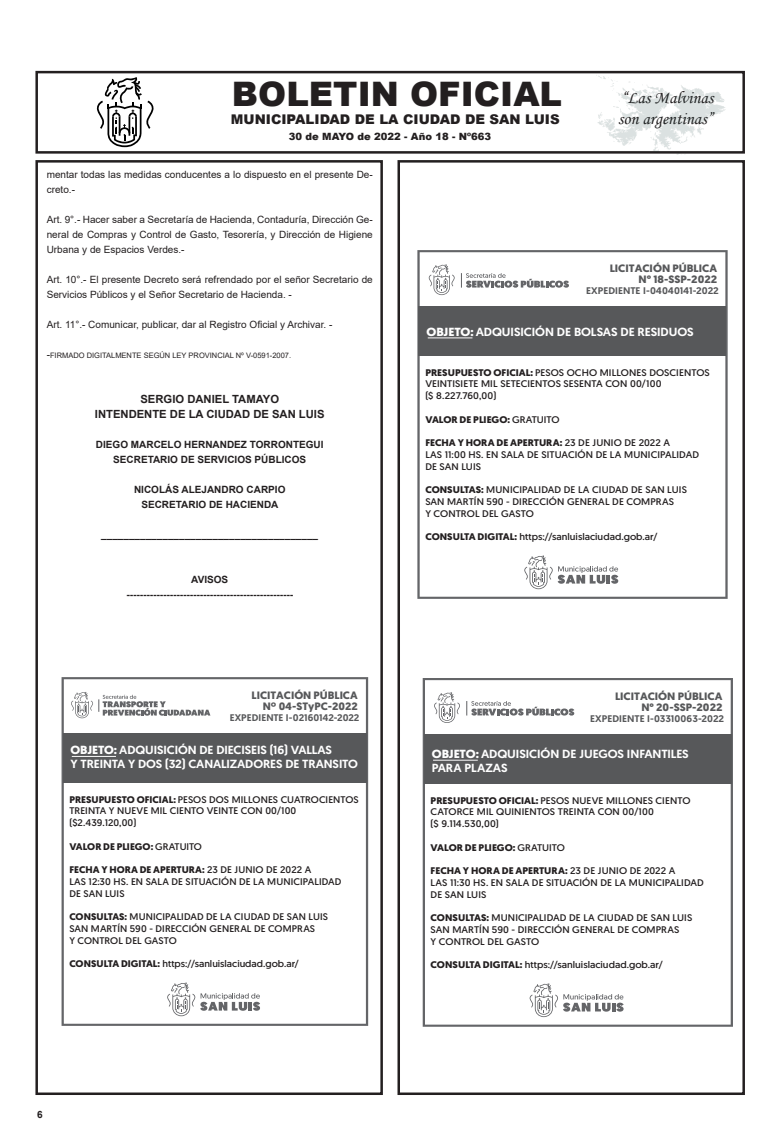
<style>
.page{position:relative;width:780px;height:1134px;background:#fff}
.page>*{position:absolute;margin:0;border:0;box-sizing:border-box;transform-origin:0 0}
.t1{font:900 33.75px "Arial";color:#231f20}
.t2{font:17.5px/21px "Monotype Corsiva";color:#231f20}
.t3{font:900 13.38px "Arial";color:#231f20}
.t4{font:500 11.75px/13.9px "Geomanist";letter-spacing:-.005em;color:#fff;scale:1.07 1}
.t5{font:500 11.75px/13.9px "Geomanist";letter-spacing:-.005em;color:#fff;scale:1.05 1}
.t6{font:700 11.25px "Arial";color:#231f20}
.t7{font:700 10.75px/10.8px "Geomanist";color:#57585a;text-align:right;scale:1.07 1}
.t8{font:700 10.75px/10.8px "Geomanist";color:#57585a;text-align:right;scale:1.05 1}
.t9{font:10px/15px "Arial";color:#231f20}
.t10{font:700 10px "Arial";color:#231f20}
.t11{font:900 10px "Arial";color:#231f20}
.t12{font:9.62px/11.8px "Geomanist";letter-spacing:.005em;color:#231f20;scale:1.07 1}
.t13{font:9.62px/11.8px "Geomanist";letter-spacing:.005em;color:#231f20;scale:1.05 1}
.t14{font:500 9.62px "Geomanist";color:#57585a;scale:1.07 1}
.t15{font:700 9.62px "Geomanist";letter-spacing:-.005em;color:#231f20;scale:1.07 1}
.t16{font:500 9.62px "Geomanist";color:#57585a;scale:1.05 1}
.t17{font:700 9.62px "Geomanist";letter-spacing:-.005em;color:#231f20;scale:1.05 1}
.t18{font:7.5px "Arial";color:#231f20}
.s1{font-size:10px}
.s2{font-weight:700}
.s3{font-weight:400}
</style>
<div class="page">
<div style="left:35px;top:71px;width:710px;height:83px;border:2px solid #231f20"></div>
<div style="left:35px;top:160px;width:348px;height:935px;border:2px solid #231f20"></div>
<div style="left:397px;top:160px;width:348px;height:935px;border:2px solid #231f20"></div>
<svg style="left:96px;top:77px;width:58px;height:70px"></svg>
<img style="left:573px;top:70px;width:170px;height:85px">
<svg style="left:62px;top:677px;width:306px;height:349px"></svg>
<div style="left:63px;top:734px;width:303px;height:49px;background:#57585a"></div>
<hr style="left:72px;top:756px;width:44px;height:1px;background:#fff">
<svg style="left:167px;top:982px;width:93px;height:34px"></svg>
<svg style="left:417px;top:250px;width:310px;height:349px"></svg>
<div style="left:418px;top:307px;width:307px;height:49px;background:#57585a"></div>
<hr style="left:428px;top:338px;width:44px;height:1px;background:#fff">
<svg style="left:524px;top:555px;width:94px;height:34px"></svg>
<svg style="left:428px;top:264px;width:27px;height:31px"></svg>
<svg style="left:461px;top:273px;width:108px;height:15px"></svg>
<svg style="left:422px;top:678px;width:311px;height:349px"></svg>
<div style="left:424px;top:734px;width:307px;height:50px;background:#57585a"></div>
<hr style="left:433px;top:760px;width:44px;height:1px;background:#fff">
<svg style="left:529px;top:983px;width:94px;height:34px"></svg>
<svg style="left:434px;top:692px;width:26px;height:31px"></svg>
<svg style="left:466px;top:701px;width:108px;height:14px"></svg>
<h1 class="t1" style="left:232px;top:69px;width:332px">BOLETIN OFICIAL</h1>
<h3 class="t3" style="left:231px;top:110px;width:330px">MUNICIPALIDAD DE LA CIUDAD DE SAN LUIS</h3>
<p class="t11" style="left:289px;top:129px;width:204px">30 de MAYO de 2022 - Año 18 - Nº663</p>
<h2 class="t2" style="left:618px;top:87px;width:97px">“Las Malvinas son argentinas”</h2>
<p class="t9" style="left:47px;top:167px;width:327px">mentar todas las medidas conducentes a lo dispuesto en el presente De&shy;creto.-</p>
<p class="t9" style="left:47px;top:212px;width:327px;text-align:justify">Art. 9°.- Hacer saber a Secretaría de Hacienda, Contaduría, Dirección Ge&shy;neral de Compras y Control de Gasto, Tesorería, y Dirección de Higiene Urbana y de Espacios Verdes.-</p>
<p class="t9" style="left:47px;top:272px;width:327px">Art. 10°.- El presente Decreto será refrendado por el señor Secretario de<br>Servicios Públicos y el Señor Secretario de Hacienda. -</p>
<p class="t9" style="left:47px;top:317px;width:287px">Art. 11°.- Comunicar, publicar, dar al Registro Oficial y Archivar. -</p>
<p class="t18" style="left:47px;top:350px;width:246px"><span class="s1">-</span>FIRMADO DIGITALMENTE SEGÚN LEY PROVINCIAL Nº V-0591-2007.</p>
<p class="t6" style="left:140px;top:391px;width:140px">SERGIO DANIEL TAMAYO</p>
<p class="t6" style="left:95px;top:406px;width:231px">INTENDENTE DE LA CIUDAD DE SAN LUIS</p>
<p class="t10" style="left:96px;top:438px;width:229px">DIEGO MARCELO HERNANDEZ TORRONTEGUI</p>
<p class="t10" style="left:113px;top:453px;width:194px">SECRETARIO DE SERVICIOS PÚBLICOS</p>
<p class="t10" style="left:134px;top:483px;width:153px">NICOLÁS ALEJANDRO CARPIO</p>
<p class="t10" style="left:141px;top:498px;width:139px">SECRETARIO DE HACIENDA</p>
<p class="t10" style="left:101px;top:528px;width:218px">_______________________________________</p>
<p class="t10" style="left:191px;top:573px;width:39px">AVISOS</p>
<p class="t10" style="left:126px;top:588px;width:168px">--------------------------------------------------</p>
<p class="t8" style="left:251px;top:690px;width:103px">LICITACIÓN PÚBLICA<br>Nº 04-STyPC-2022</p>
<p class="t16" style="left:230px;top:711px;width:125px">EXPEDIENTE I-02160142-2022</p>
<p class="t5" style="left:70px;top:743px;width:275px"><span class="s2">OBJETO:</span> ADQUISICIÓN DE DIECISEIS (16) VALLAS<br>Y TREINTA Y DOS (32) CANALIZADORES DE TRANSITO</p>
<p class="t13" style="left:69px;top:793px;width:277px"><span class="s2">PRESUPUESTO OFICIAL:</span> PESOS DOS MILLONES CUATROCIENTOS<br>TREINTA Y NUEVE MIL CIENTO VEINTE CON 00/100 ($2.439.120,00)</p>
<p class="t17" style="left:69px;top:840px;width:128px">VALOR DE PLIEGO: <span class="s3">GRATUITO</span></p>
<p class="t13" style="left:69px;top:864px;width:260px"><span class="s2">FECHA Y HORA DE APERTURA:</span> 23 DE JUNIO DE 2022 A<br>LAS 12:30 HS. EN SALA DE SITUACIÓN DE LA MUNICIPALIDAD<br>DE SAN LUIS</p>
<p class="t13" style="left:69px;top:911px;width:248px"><span class="s2">CONSULTAS:</span> MUNICIPALIDAD DE LA CIUDAD DE SAN LUIS<br>SAN MARTÍN 590 - DIRECCIÓN GENERAL DE COMPRAS<br>Y CONTROL DEL GASTO</p>
<p class="t13" style="left:69px;top:958px;width:220px"><span class="s2">CONSULTA DIGITAL:</span> https://sanluislaciudad.gob.ar/</p>
<p class="t7" style="left:609px;top:263px;width:102px">LICITACIÓN PÚBLICA<br>N° 18-SSP-2022</p>
<p class="t14" style="left:586px;top:284px;width:125px">EXPEDIENTE I-04040141-2022</p>
<p class="t4" style="left:426px;top:325px;width:251px"><span class="s2">OBJETO:</span> ADQUISICIÓN DE BOLSAS DE RESIDUOS</p>
<p class="t12" style="left:425px;top:366px;width:267px"><span class="s2">PRESUPUESTO OFICIAL:</span> PESOS OCHO MILLONES DOSCIENTOS<br>VEINTISIETE MIL SETECIENTOS SESENTA CON 00/100<br>($ 8.227.760,00)</p>
<p class="t15" style="left:425px;top:413px;width:127px">VALOR DE PLIEGO: <span class="s3">GRATUITO</span></p>
<p class="t12" style="left:425px;top:437px;width:257px"><span class="s2">FECHA Y HORA DE APERTURA:</span> 23 DE JUNIO DE 2022 A<br>LAS 11:00 HS. EN SALA DE SITUACIÓN DE LA MUNICIPALIDAD<br>DE SAN LUIS</p>
<p class="t12" style="left:425px;top:484px;width:246px"><span class="s2">CONSULTAS:</span> MUNICIPALIDAD DE LA CIUDAD DE SAN LUIS<br>SAN MARTÍN 590 - DIRECCIÓN GENERAL DE COMPRAS<br>Y CONTROL DEL GASTO</p>
<p class="t12" style="left:425px;top:531px;width:218px"><span class="s2">CONSULTA DIGITAL:</span> https://sanluislaciudad.gob.ar/</p>
<p class="t7" style="left:615px;top:691px;width:102px">LICITACIÓN PÚBLICA<br>N° 20-SSP-2022</p>
<p class="t14" style="left:590px;top:712px;width:127px">EXPEDIENTE I-03310063-2022</p>
<p class="t4" style="left:432px;top:747px;width:242px"><span class="s2">OBJETO:</span> ADQUISICIÓN DE JUEGOS INFANTILES<br>PARA PLAZAS</p>
<p class="t12" style="left:430px;top:794px;width:244px"><span class="s2">PRESUPUESTO OFICIAL:</span> PESOS NUEVE MILLONES CIENTO<br>CATORCE MIL QUINIENTOS TREINTA CON 00/100<br>($ 9.114.530,00)</p>
<p class="t15" style="left:430px;top:841px;width:127px">VALOR DE PLIEGO: <span class="s3">GRATUITO</span></p>
<p class="t12" style="left:430px;top:865px;width:257px"><span class="s2">FECHA Y HORA DE APERTURA:</span> 23 DE JUNIO DE 2022 A<br>LAS 11:30 HS. EN SALA DE SITUACIÓN DE LA MUNICIPALIDAD<br>DE SAN LUIS</p>
<p class="t12" style="left:430px;top:912px;width:246px"><span class="s2">CONSULTAS:</span> MUNICIPALIDAD DE LA CIUDAD DE SAN LUIS<br>SAN MARTÍN 590 - DIRECCIÓN GENERAL DE COMPRAS<br>Y CONTROL DEL GASTO</p>
<p class="t12" style="left:430px;top:959px;width:218px"><span class="s2">CONSULTA DIGITAL:</span> https://sanluislaciudad.gob.ar/</p>
<p class="t10" style="left:37px;top:1107px;width:7px">6</p>
</div>
